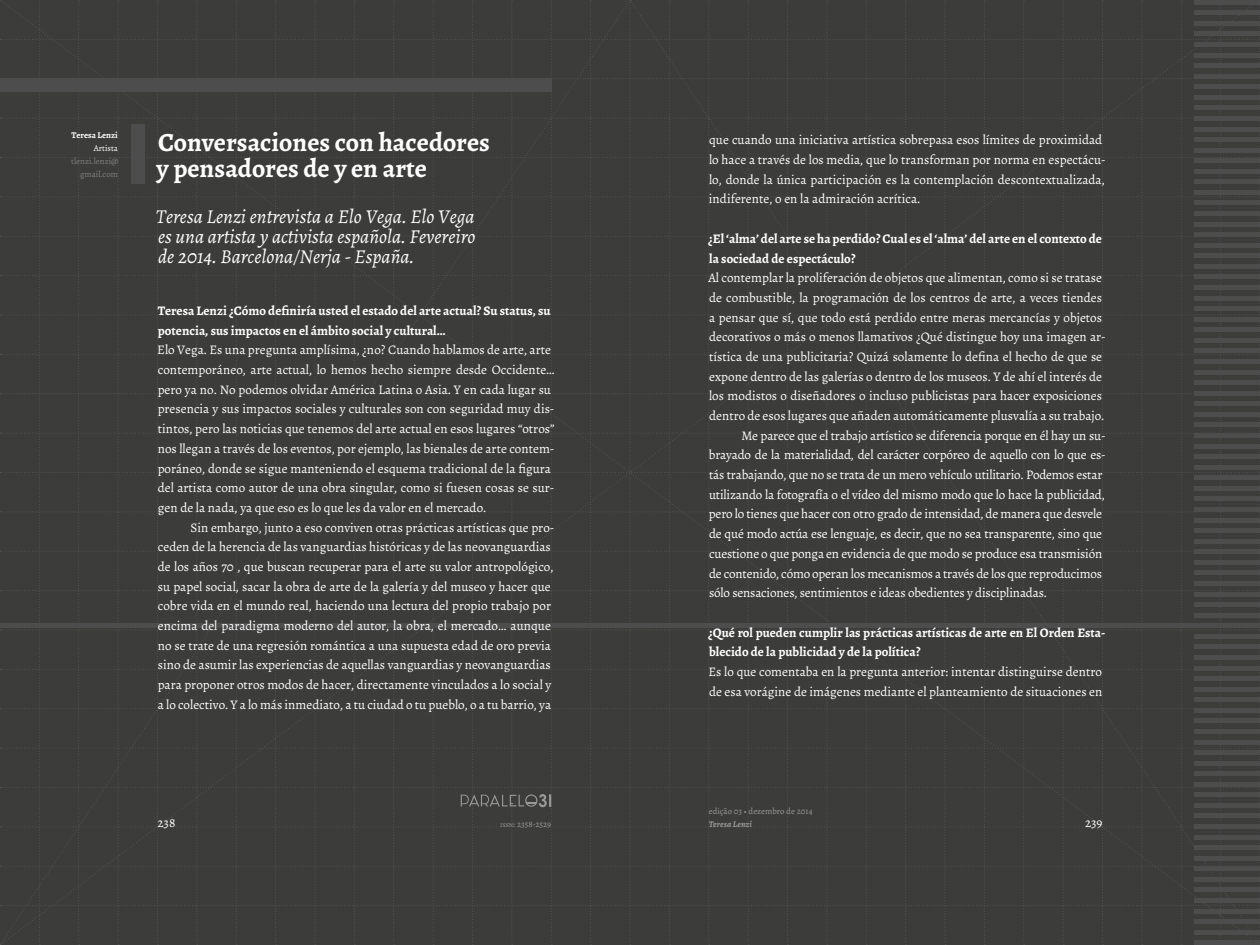
<style>
.page{position:relative;width:1260px;height:945px;background:#3c3c3b}
.page>*{position:absolute;margin:0;border:0;box-sizing:border-box;transform-origin:0 0}
.t1{font:700 26.25px/26.2px "Alegreya";color:#fff}
.t2{font:italic 19.69px/19.7px "Alegreya";color:#fff;text-align:justify}
.t3{font:13.12px/19.7px "Alegreya";color:#fff}
.t4{font:700 13.12px/19.7px "Alegreya";color:#fff}
.t5{font:8.75px "Alegreya";color:#999}
.t6{font:8.75px/13.1px "Alegreya";color:#808080;text-align:right}
.t7{font:italic 700 8.75px "Alegreya";letter-spacing:.01em;color:#999}
.t8{font:700 8.75px "Alegreya";color:#fff}
.t9{font:8.75px "Alegreya";color:#fff}
.s1{font-size:6.12px}
</style>
<div class="page">
<div style="left:131px;top:125px;width:13px;height:59px;background:#4d4d4d"></div>
<div style="left:0;top:79px;width:551px;height:13px;background:#4d4d4d"></div>
<p class="t8" style="left:72px;top:129px;width:48px">Teresa Lenzi</p>
<p class="t9" style="left:94px;top:143px;width:26px">Artista</p>
<p class="t6" style="left:71px;top:155px;width:49px">tlenzi.lenzi@ gmail.com</p>
<h1 class="t1" style="left:157px;top:129px;width:335px">Conversaciones con hacedores y pensadores de y en arte</h1>
<h2 class="t2" style="left:156px;top:207px;width:321px">Teresa Lenzi entrevista a Elo Vega. Elo Vega es una artista y activista española. Fevereiro de 2014. Barcelona/Nerja - España.</h2>
<p class="t4" style="left:158px;top:301px;width:394px">Teresa Lenzi ¿Cómo definiría usted el estado del arte actual? Su status, su potencia, sus impactos en el ámbito social y cultural…</p>
<p class="t3" style="left:157px;top:340px;width:399px">Elo Vega. Es una pregunta amplísima, ¿no? Cuando hablamos de arte, arte contemporáneo, arte actual, lo hemos hecho siempre desde Occidente… pero ya no. No podemos olvidar América Latina o Asia. Y en cada lugar su presencia y sus impactos sociales y culturales son con seguridad muy dis&shy;tintos, pero las noticias que tenemos del arte actual en esos lugares “otros” nos llegan a través de los eventos, por ejemplo, las bienales de arte contem&shy;poráneo, donde se sigue manteniendo el esquema tradicional de la figura del artista como autor de una obra singular, como si fuesen cosas se sur&shy;gen de la nada, ya que eso es lo que les da valor en el mercado.</p>
<p class="t3" style="left:158px;top:517px;width:398px;text-indent:33px">Sin embargo, junto a eso conviven otras prácticas artísticas que pro&shy;ceden de la herencia de las vanguardias históricas y de las neovanguardias de los años 70 , que buscan recuperar para el arte su valor antropológico, su papel social, sacar la obra de arte de la galería y del museo y hacer que cobre vida en el mundo real, haciendo una lectura del propio trabajo por encima del paradigma moderno del autor, la obra, el mercado… aunque no se trate de una regresión romántica a una supuesta edad de oro previa sino de asumir las experiencias de aquellas vanguardias y neovanguardias para proponer otros modos de hacer, directamente vinculados a lo social y a lo colectivo. Y a lo más inmediato, a tu ciudad o tu pueblo, o a tu barrio, ya</p>
<p class="t3" style="left:709px;top:130px;width:398px">que cuando una iniciativa artística sobrepasa esos límites de proximidad lo hace a través de los media, que lo transforman por norma en espectácu&shy;lo, donde la única participación es la contemplación descontextualizada, indiferente, o en la admiración acrítica.</p>
<p class="t4" style="left:708px;top:229px;width:395px">¿El ‘alma’ del arte se ha perdido? Cual es el ‘alma’ del arte en el contexto de la sociedad de espectáculo?</p>
<p class="t3" style="left:708px;top:268px;width:395px">Al contemplar la proliferación de objetos que alimentan, como si se tratase</p>
<p class="t3" style="left:709px;top:288px;width:394px">de combustible, la programación de los centros de arte, a veces tiendes</p>
<p class="t3" style="left:709px;top:307px;width:395px">a pensar que sí, que todo está perdido entre meras mercancías y objetos</p>
<p class="t3" style="left:709px;top:327px;width:398px">decorativos o más o menos llamativos ¿Qué distingue hoy una imagen ar-</p>
<p class="t3" style="left:709px;top:347px;width:394px">tística de una publicitaria? Quizá solamente lo defina el hecho de que se</p>
<p class="t3" style="left:709px;top:367px;width:394px">expone dentro de las galerías o dentro de los museos. Y de ahí el interés de</p>
<p class="t3" style="left:709px;top:386px;width:395px">los modistos o diseñadores o incluso publicistas para hacer exposiciones</p>
<p class="t3" style="left:709px;top:406px;width:397px">dentro de esos lugares que añaden automáticamente plusvalía a su trabajo.</p>
<p class="t3" style="left:741px;top:426px;width:366px">Me parece que el trabajo artístico se diferencia porque en él hay un su-</p>
<p class="t3" style="left:709px;top:445px;width:398px">brayado de la materialidad, del carácter corpóreo de aquello con lo que es-</p>
<p class="t3" style="left:709px;top:465px;width:395px">tás trabajando, que no se trata de un mero vehículo utilitario. Podemos estar</p>
<p class="t3" style="left:709px;top:485px;width:397px">utilizando la fotografía o el vídeo del mismo modo que lo hace la publicidad,</p>
<p class="t3" style="left:709px;top:504px;width:395px">pero lo tienes que hacer con otro grado de intensidad, de manera que desvele</p>
<p class="t3" style="left:709px;top:524px;width:394px">de qué modo actúa ese lenguaje, es decir, que no sea transparente, sino que</p>
<p class="t3" style="left:709px;top:544px;width:395px">cuestione o que ponga en evidencia de que modo se produce esa transmisión</p>
<p class="t3" style="left:709px;top:563px;width:394px">de contenido, cómo operan los mecanismos a través de los que reproducimos</p>
<p class="t3" style="left:709px;top:583px;width:339px">sólo sensaciones, sentimientos e ideas obedientes y disciplinadas.</p>
<p class="t4" style="left:708px;top:622px;width:399px">¿Qué rol pueden cumplir las prácticas artísticas de arte en El Orden Esta&shy;blecido de la publicidad y de la política?</p>
<p class="t3" style="left:709px;top:662px;width:395px">Es lo que comentaba en la pregunta anterior: intentar distinguirse dentro de esa vorágine de imágenes mediante el planteamiento de situaciones en</p>
<p class="t5" style="left:709px;top:805px;width:105px">edição 03 • dezembro de 2014</p>
<p class="t3" style="left:158px;top:813px;width:19px">238</p>
<p class="t5" style="left:500px;top:819px;width:52px"><span class="s1">ISSN</span>: 2358-2529</p>
<p class="t7" style="left:709px;top:818px;width:45px">Teresa Lenzi</p>
<p class="t3" style="left:1085px;top:813px;width:19px">239</p>
</div>
